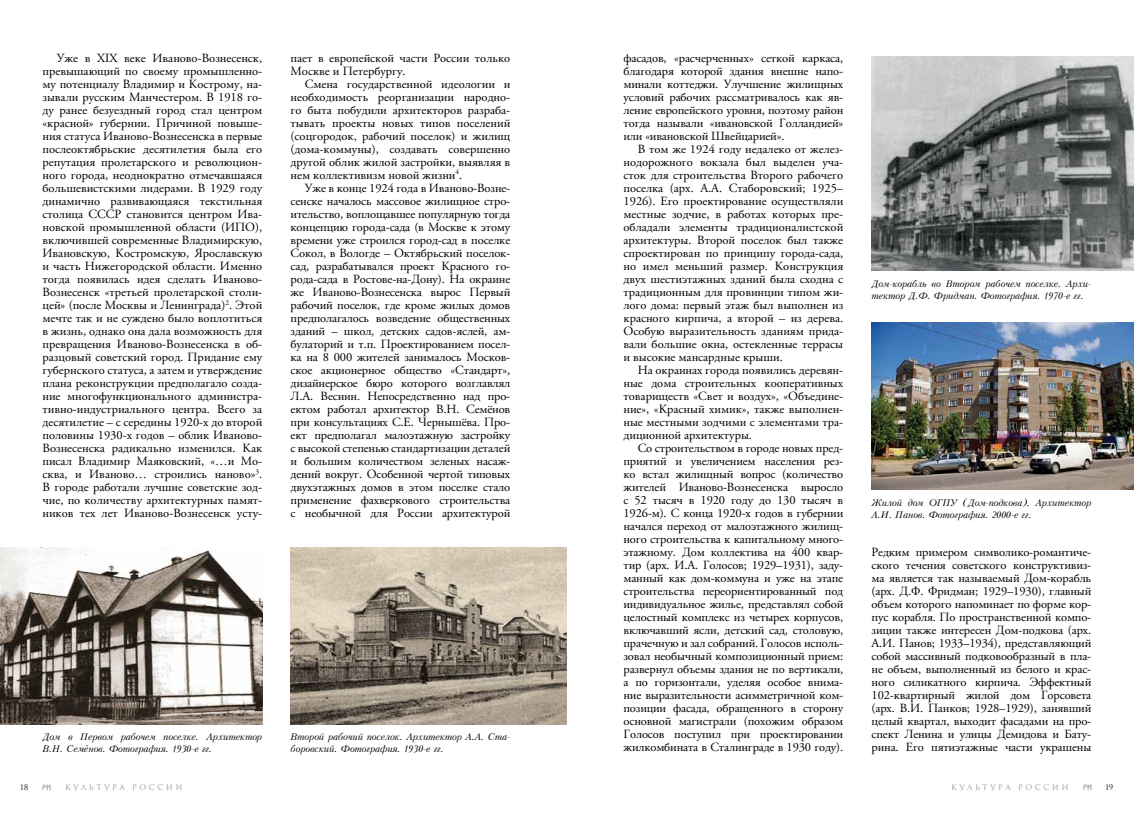
<style>
.page{position:relative;width:1134px;height:823px;background:#fff}
.page>*{position:absolute;margin:0;border:0;box-sizing:border-box;transform-origin:0 0}
.t1{font:12.5px/13px "APC Garamond";color:#000;text-align:justify}
.t2{font:italic 9px/12px "Kudryashev";letter-spacing:-.02em;color:#000}
.t3{font:7.5px "Romul";letter-spacing:.33em;color:#939598}
.t4{font:7.5px "Romul";color:#000}
</style>
<div class="page">
<svg style="left:43px;top:784px;width:8px;height:5px"></svg>
<svg style="left:1083px;top:784px;width:8px;height:5px"></svg>
<img style="left:0;top:547px;width:262px;height:176px">
<img style="left:291px;top:547px;width:276px;height:176px">
<img style="left:872px;top:57px;width:262px;height:213px">
<img style="left:872px;top:322px;width:262px;height:167px">
<p class="t1" style="left:43px;top:51px;width:221px;text-indent:14px">Уже в XIX веке Иваново-Вознесенск, превышающий по своему промышленно&shy;му потенциалу Владимир и Кострому, на&shy;зывали русским Манчестером. В 1918 го&shy;ду ранее безуездный город стал центром «красной» губернии. Причиной повыше&shy;ния статуса Иваново-Вознесенска в первые послеоктябрьские десятилетия была его репутация пролетарского и революцион&shy;ного города, неоднократно отмечавшаяся большевистскими лидерами. В 1929 году динамично развивающаяся текстильная столица СССР становится центром Ива&shy;новской промышленной области (ИПО), включившей современные Владимирскую, Ивановскую, Костромскую, Ярославскую и часть Нижегородской области. Именно тогда появилась идея сделать Иваново-Вознесенск «третьей пролетарской столи&shy;цей» (после Москвы и Ленинграда)<sup>2</sup>. Этой мечте так и не суждено было воплотиться в жизнь, однако она дала возможность для превращения Иваново-Вознесенска в об&shy;разцовый советский город. Придание ему губернского статуса, а затем и утверждение плана реконструкции предполагало созда&shy;ние многофункционального администра&shy;тивно-индустриального центра. Всего за десятилетие – с середины 1920-х до второй половины 1930-х годов – облик Иваново-Вознесенска радикально изменился. Как писал Владимир Маяковский, «…и Мо&shy;сква, и Иваново… строились наново»<sup>3</sup>.<br>В городе работали лучшие советские зод&shy;чие, по количеству архитектурных памят&shy;ников тех лет Иваново-Вознесенск усту-</p>
<p class="t1" style="left:291px;top:51px;width:221px">пает в европейской части России только<br>Москве и Петербургу.</p>
<p class="t1" style="left:291px;top:77px;width:221px;text-indent:14px">Смена государственной идеологии и необходимость реорганизации народно&shy;го быта побудили архитекторов разраба&shy;тывать проекты новых типов поселений (соцгородок, рабочий поселок) и жилищ (дома-коммуны), создавать совершенно другой облик жилой застройки, выявляя в нем коллективизм новой жизни<sup>4</sup>.</p>
<p class="t1" style="left:291px;top:181px;width:221px;text-indent:14px">Уже в конце 1924 года в Иваново-Возне&shy;сенске началось массовое жилищное стро&shy;ительство, воплощавшее популярную тогда концепцию города-сада (в Москве к этому времени уже строился город-сад в поселке Сокол, в Вологде – Октябрьский поселок&shy;сад, разрабатывался проект Красного го&shy;рода-сада в Ростове-на-Дону). На окраине же Иваново-Вознесенска вырос Первый рабочий поселок, где кроме жилых домов предполагалось возведение общественных зданий – школ, детских садов-яслей, ам&shy;булаторий и т.п. Проектированием посел&shy;ка на 8 000 жителей занималось Москов&shy;ское акционерное общество «Стандарт», дизайнерское бюро которого возглавлял Л.А. Веснин. Непосредственно над про&shy;ектом работал архитектор В.Н. Семёнов при консультациях С.Е. Чернышёва. Про&shy;ект предполагал малоэтажную застройку с высокой степенью стандартизации деталей и большим количеством зеленых насаж&shy;дений вокруг. Особенной чертой типовых двухэтажных домов в этом поселке стало применение фахверкового строительства с необычной для России архитектурой</p>
<p class="t2" style="left:43px;top:730px;width:221px">Дом в Первом рабочем поселке. Архитектор<br>В.Н. Семёнов. Фотография. 1930-е гг.</p>
<p class="t2" style="left:291px;top:730px;width:221px">Второй рабочий поселок. Архитектор А.А. Ста&shy;боровский. Фотография. 1930-е гг.</p>
<p class="t1" style="left:623px;top:51px;width:221px">фасадов, «расчерченных» сеткой каркаса, благодаря которой здания внешне напо&shy;минали коттеджи. Улучшение жилищных условий рабочих рассматривалось как яв&shy;ление европейского уровня, поэтому район тогда называли «ивановской Голландией» или «ивановской Швейцарией».</p>
<p class="t1" style="left:623px;top:142px;width:221px;text-indent:14px">В том же 1924 году недалеко от желез&shy;нодорожного вокзала был выделен уча&shy;сток для строительства Второго рабочего поселка (арх. А.А. Стаборовский; 1925– 1926). Его проектирование осуществляли местные зодчие, в работах которых пре&shy;обладали элементы традиционалистской архитектуры. Второй поселок был также спроектирован по принципу города-сада, но имел меньший размер. Конструкция двух шестиэтажных зданий была сходна с традиционным для провинции типом жи&shy;лого дома: первый этаж был выполнен из красного кирпича, а второй – из дерева.<br>Особую выразительность зданиям прида&shy;вали большие окна, остекленные террасы и высокие мансардные крыши.</p>
<p class="t1" style="left:623px;top:363px;width:221px;text-indent:14px">На окраинах города появились деревян&shy;ные дома строительных кооперативных товариществ «Свет и воздух», «Объедине&shy;ние», «Красный химик», также выполнен&shy;ные местными зодчими с элементами тра&shy;диционной архитектуры.</p>
<p class="t1" style="left:623px;top:441px;width:221px;text-indent:14px">Со строительством в городе новых пред&shy;приятий и увеличением населения рез&shy;ко встал жилищный вопрос (количество жителей Иваново-Вознесенска выросло с 52 тысяч в 1920 году до 130 тысяч в 1926-м). С конца 1920-х годов в губернии начался переход от малоэтажного жилищ&shy;ного строительства к капитальному много&shy;этажному. Дом коллектива на 400 квар&shy;тир (арх. И.А. Голосов; 1929–1931), заду&shy;манный как дом-коммуна и уже на этапе строительства переориентированный под индивидуальное жилье, представлял собой целостный комплекс из четырех корпусов, включавший ясли, детский сад, столовую, прачечную и зал собраний. Голосов исполь&shy;зовал необычный композиционный прием: развернул объемы здания не по вертикали, а по горизонтали, уделяя особое внима&shy;ние выразительности асимметричной ком&shy;позиции фасада, обращенного в сторону основной магистрали (похожим образом Голосов поступил при проектировании жилкомбината в Сталинграде в 1930 году).</p>
<p class="t2" style="left:871px;top:278px;width:221px">Дом-корабль во Втором рабочем поселке. Архи&shy;тектор Д.Ф. Фридман. Фотография. 1970-е гг.</p>
<p class="t2" style="left:871px;top:496px;width:221px">Жилой дом ОГПУ (Дом-подкова). Архитектор<br>А.И. Панов. Фотография. 2000-е гг.</p>
<p class="t1" style="left:871px;top:545px;width:221px">Редким примером символико-романтиче&shy;ского течения советского конструктивиз&shy;ма является так называемый Дом-корабль (арх. Д.Ф. Фридман; 1929–1930), главный объем которого напоминает по форме кор&shy;пус корабля. По пространственной компо&shy;зиции также интересен Дом-подкова (арх.<br>А.И. Панов; 1933–1934), представляющий собой массивный подковообразный в пла&shy;не объем, выполненный из белого и крас&shy;ного силикатного кирпича. Эффектный 102-квартирный жилой дом Горсовета (арх. В.И. Панков; 1928–1929), занявший целый квартал, выходит фасадами на про&shy;спект Ленина и улицы Демидова и Бату&shy;рина. Его пятиэтажные части украшены</p>
<p class="t4" style="left:20px;top:782px;width:10px">18</p>
<p class="t3" style="left:65px;top:782px;width:119px">культура россии</p>
<p class="t3" style="left:951px;top:782px;width:119px">культура россии</p>
<p class="t4" style="left:1105px;top:782px;width:9px">19</p>
</div>
